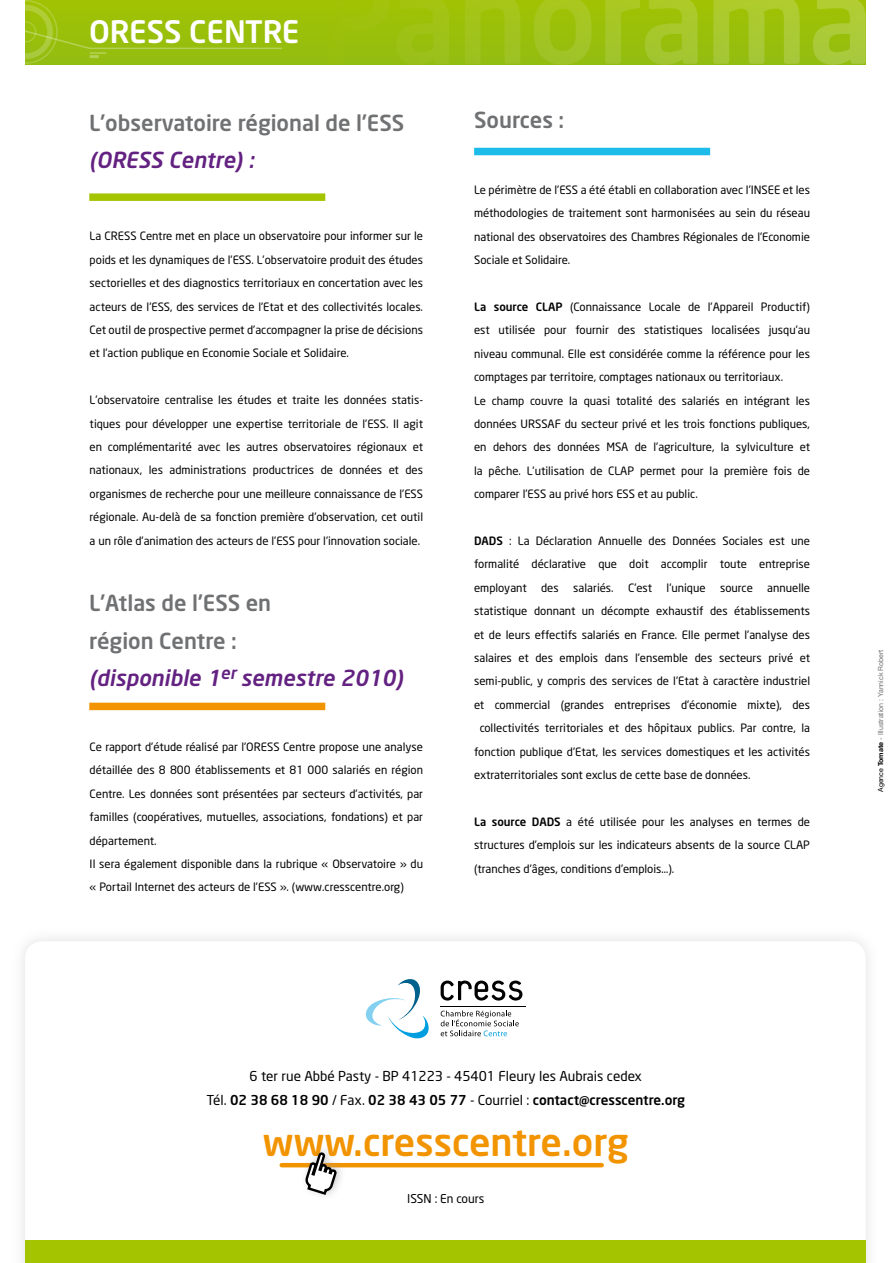
<style>
.page{position:relative;width:893px;height:1263px;background:#fff}
.page>*{position:absolute;margin:0;border:0;box-sizing:border-box;transform-origin:0 0}
.t1{font:500 37.5px "Neo Sans";color:#f29400}
.t2{font:500 30.6px "Neo Sans";color:#fff}
.t3{font:500 21.9px/37.5px "Neo Sans";color:#707173}
.t4{font:italic 500 21.9px "Neo Sans";color:#632181}
.t5{font:13.5px/24px "Neo Sans";color:#000;text-align:center}
.t6{font:12px "Neo Sans";color:#000}
.t7{font:11.4px/23.4px "Neo Sans";color:#000;text-align:justify}
.t8{font:7.05px "Helvetica Neue";color:#707173}
.s1{font-style:italic;color:#632181}
.s2{font-weight:500}
.s3{color:#000}
.s4{font-weight:700;color:#000}
</style>
<div class="page">
<svg style="left:25px;top:985px;width:841px;height:256px"></svg>
<div style="left:89px;top:193px;width:236px;height:8px;background:#a4c400"></div>
<div style="left:89px;top:703px;width:236px;height:7px;background:#f29400"></div>
<div style="left:25px;top:1241px;width:841px;height:22px;background:#a4c400"></div>
<svg style="left:441px;top:1006px;width:84px;height:30px"></svg>
<svg style="left:441px;top:980px;width:81px;height:20px"></svg>
<svg style="left:366px;top:979px;width:66px;height:59px"></svg>
<div style="left:25px;top:0;width:841px;height:64px;background:#9ac00a"></div>
<div style="left:474px;top:148px;width:236px;height:7px;background:#1dbbea"></div>
<svg style="left:327px;top:0;width:539px;height:65px"></svg>
<hr style="left:282px;top:1163px;width:320px;height:4px;background:#f29400">
<div style="left:300px;top:1143px;width:60px;height:69px;background:#9c9d9f;opacity:.5"></div>
<svg style="left:303px;top:1150px;width:35px;height:46px"></svg>
<svg style="left:25px;top:0;width:257px;height:64px"></svg>
<h2 class="t2" style="left:89px;top:12px;width:212px">ORESS CENTRE</h2>
<h3 class="t3" style="left:89px;top:103px;width:316px">L’observatoire régional de l’ESS</h3>
<h3 class="t4" style="left:89px;top:146px;width:166px">(ORESS Centre) :</h3>
<p class="t7" style="left:90px;top:224px;width:335px">La CRESS Centre met en place un observatoire pour informer sur le poids et les dynamiques de l’ESS. L’observatoire produit des études sectorielles et des diagnostics territoriaux en concertation avec les acteurs de l’ESS, des services de l’Etat et des collectivités locales.<br>Cet outil de prospective permet d’accompagner la prise de décisions et l’action publique en Economie Sociale et Solidaire.</p>
<p class="t7" style="left:90px;top:388px;width:335px">L’observatoire centralise les études et traite les données statis&shy;tiques pour développer une expertise territoriale de l’ESS. Il agit en complémentarité avec les autres observatoires régionaux et nationaux, les administrations productrices de données et des organismes de recherche pour une meilleure connaissance de l’ESS régionale. Au-delà de sa fonction première d’observation, cet outil a un rôle d’animation des acteurs de l’ESS pour l’innovation sociale.</p>
<h3 class="t3" style="left:89px;top:584px;width:315px">L’Atlas de l’ESS en<br>région Centre :<br><span class="s1">(disponible 1</span><sup>er</sup> <span class="s1">semestre 2010)</span></h3>
<p class="t7" style="left:90px;top:735px;width:335px;text-align:left">Ce rapport d’étude réalisé par l’ORESS Centre propose une analyse détaillée des 8 800 établissements et 81 000 salariés en région Centre. Les données sont présentées par secteurs d’activités, par familles (coopératives, mutuelles, associations, fondations) et par département.<br>Il sera également disponible dans la rubrique « Observatoire » du « Portail Internet des acteurs de l’ESS ». (www.cresscentre.org)</p>
<h3 class="t3" style="left:474px;top:101px;width:92px">Sources :</h3>
<p class="t7" style="left:474px;top:178px;width:337px">Le périmètre de l’ESS a été établi en collaboration avec l’INSEE et les méthodologies de traitement sont harmonisées au sein du réseau national des observatoires des Chambres Régionales de l’Economie Sociale et Solidaire.</p>
<p class="t7" style="left:474px;top:295px;width:337px;text-align:left"><span class="s2">La source CLAP</span> (Connaissance Locale de l’Appareil Productif) est utilisée pour fournir des statistiques localisées jusqu’au niveau communal. Elle est considérée comme la référence pour les comptages par territoire, comptages nationaux ou territoriaux.<br>Le champ couvre la quasi totalité des salariés en intégrant les données URSSAF du secteur privé et les trois fonctions publiques, en dehors des données MSA de l’agriculture, la sylviculture et la pêche. L’utilisation de CLAP permet pour la première fois de comparer l’ESS au privé hors ESS et au public.</p>
<p class="t7" style="left:474px;top:529px;width:337px"><span class="s2">DADS</span> : La Déclaration Annuelle des Données Sociales est une formalité déclarative que doit accomplir toute entreprise employant</p>
<p class="t7" style="left:541px;top:576px;width:19px">des</p>
<p class="t7" style="left:573px;top:576px;width:42px">salariés.</p>
<p class="t7" style="left:628px;top:576px;width:26px">C’est</p>
<p class="t7" style="left:667px;top:576px;width:41px">l’unique</p>
<p class="t7" style="left:720px;top:576px;width:34px">source</p>
<p class="t7" style="left:767px;top:576px;width:44px">annuelle</p>
<p class="t7" style="left:474px;top:599px;width:337px">statistique donnant un décompte exhaustif des établissements</p>
<p class="t7" style="left:474px;top:622px;width:337px">et de leurs effectifs salariés en France. Elle permet l’analyse des</p>
<p class="t7" style="left:474px;top:646px;width:337px">salaires et des emplois dans l’ensemble des secteurs privé et</p>
<p class="t7" style="left:474px;top:669px;width:337px">semi-public, y compris des services de l’Etat à caractère industriel</p>
<p class="t7" style="left:474px;top:693px;width:337px">et commercial (grandes entreprises d’économie mixte), des</p>
<p class="t7" style="left:480px;top:716px;width:332px">collectivités territoriales et des hôpitaux publics. Par contre, la</p>
<p class="t7" style="left:474px;top:739px;width:337px">fonction publique d’Etat, les services domestiques et les activités</p>
<p class="t7" style="left:474px;top:763px;width:278px">extraterritoriales sont exclus de cette base de données.</p>
<p class="t7" style="left:474px;top:810px;width:337px"><span class="s2">La source DADS</span> a été utilisée pour les analyses en termes de structures d’emplois sur les indicateurs absents de la source CLAP (tranches d’âges, conditions d’emplois…).</p>
<p class="t8" style="left:876px;top:792px;width:144px;rotate:-90deg"><span class="s3">Agence</span> <span class="s4">Tomate</span> - Illustration : Yannick Robert</p>
<p class="t5" style="left:206px;top:1064px;width:480px">6 ter rue Abbé Pasty - BP 41223 - 45401 Fleury les Aubrais cedex<br>Tél. <span class="s2">02 38 68 18 90</span> / Fax. <span class="s2">02 38 43 05 77</span> - Courriel : <span class="s2">contact@cresscentre.org</span></p>
<h1 class="t1" style="left:263px;top:1118px;width:367px">www.cresscentre.org</h1>
<p class="t6" style="left:407px;top:1191px;width:79px">ISSN : En cours</p>
</div>
